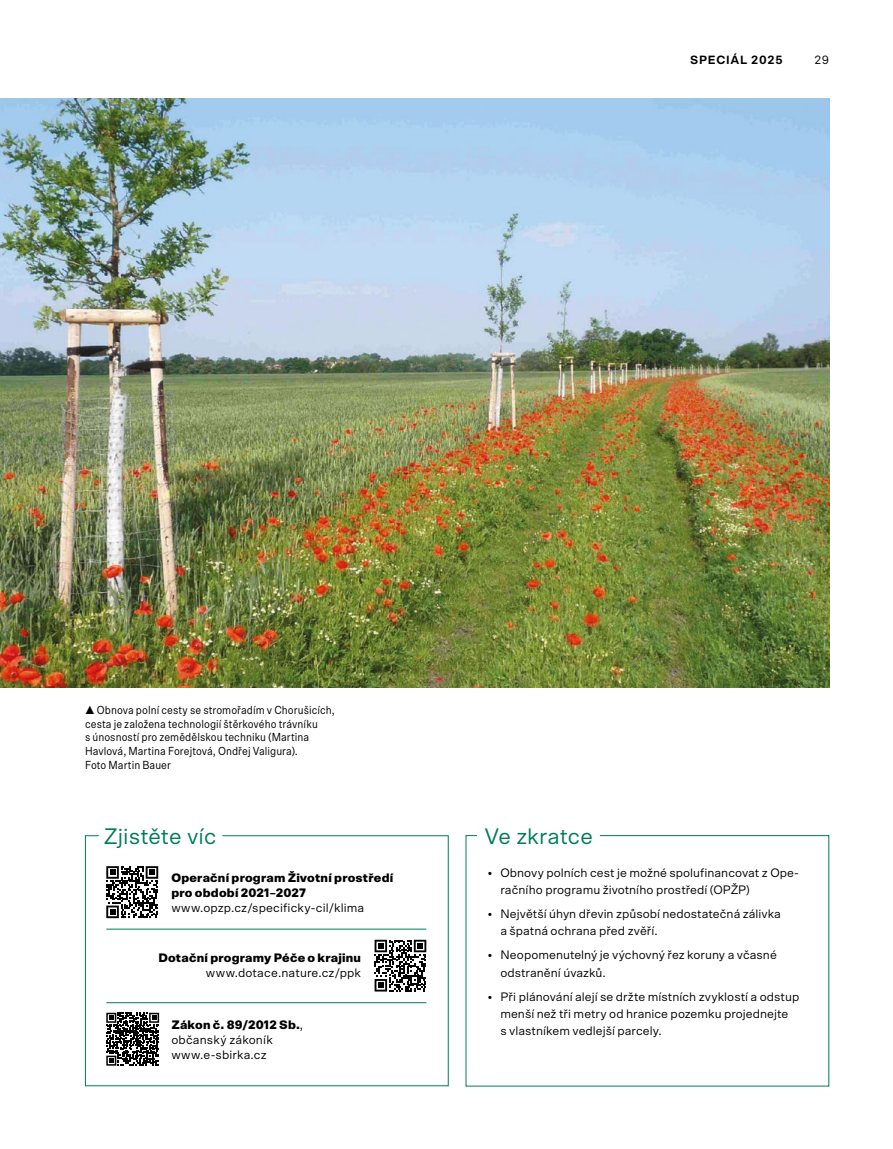
<style>
.page{position:relative;width:893px;height:1149px;background:#fff}
.page>*{position:absolute;margin:0;border:0;box-sizing:border-box;transform-origin:0 0}
.t1{font:22.5px "Scto Grotesk A";color:#007c57}
.t2{font:12.3px/17.2px "Scto Grotesk A";color:#000}
.t3{font:900 12.3px/14.7px "Scto Grotesk A";letter-spacing:.015em;color:#000}
.t4{font:700 12px "Scto Grotesk A";letter-spacing:.065em;color:#000}
.t5{font:12px "Scto Grotesk A";color:#000}
.t6{font:11.7px/13.8px "Scto Grotesk B";letter-spacing:.005em;color:#000}
.s1{font-weight:900}
</style>
<div class="page">
<hr style="left:106px;top:928px;width:320px;height:1px;background:#007c57">
<hr style="left:106px;top:1001px;width:320px;height:1px;background:#007c57">
<img style="left:0;top:98px;width:829px;height:588px">
<svg style="left:106px;top:866px;width:52px;height:51px"></svg>
<svg style="left:375px;top:939px;width:51px;height:52px"></svg>
<svg style="left:106px;top:1012px;width:53px;height:53px"></svg>
<p class="t4" style="left:690px;top:52px;width:94px">SPECIÁL 2025</p>
<p class="t5" style="left:814px;top:53px;width:16px">29</p>
<p class="t6" style="left:85px;top:702px;width:251px">▲ Obnova polní cesty se stromořadím v Chorušicích, cesta je založena technologií štěrkového trávníku<br>s únosností pro zemědělskou techniku (Martina Havlová, Martina Forejtová, Ondřej Valigura).<br>Foto Martin Bauer</p>
<h1 class="t1" style="left:104px;top:822px;width:114px">Zjistěte víc</h1>
<p class="t3" style="left:171px;top:870px;width:223px">Operační program Životní prostředí pro období 2021–2027</p>
<p class="t2" style="left:171px;top:898px;width:194px">www.opzp.cz/specificky-cil/klima</p>
<p class="t3" style="left:159px;top:950px;width:204px">Dotační programy Péče o krajinu</p>
<p class="t2" style="left:206px;top:963px;width:157px">www.dotace.nature.cz/ppk</p>
<p class="t2" style="left:171px;top:1017px;width:133px;line-height:14.7px"><span class="s1">Zákon č. 89/2012 Sb.</span>, občanský zákoník www.e-sbirka.cz</p>
<h1 class="t1" style="left:484px;top:822px;width:110px">Ve zkratce</h1>
<p class="t2" style="left:500px;top:863px;width:300px;text-indent:-13px">• Obnovy polních cest je možné spolufinancovat z Ope&shy;račního programu životního prostředí (OPŽP)</p>
<p class="t2" style="left:500px;top:904px;width:282px;text-indent:-13px">• Největší úhyn dřevin způsobí nedostatečná zálivka a špatná ochrana před zvěří.</p>
<p class="t2" style="left:500px;top:946px;width:278px;text-indent:-13px">• Neopomenutelný je výchovný řez koruny a včasné odstranění úvazků.</p>
<p class="t2" style="left:500px;top:987px;width:300px;text-indent:-13px">• Při plánování alejí se držte místních zvyklostí a odstup menší než tři metry od hranice pozemku projednejte<br>s vlastníkem vedlejší parcely.</p>
</div>
